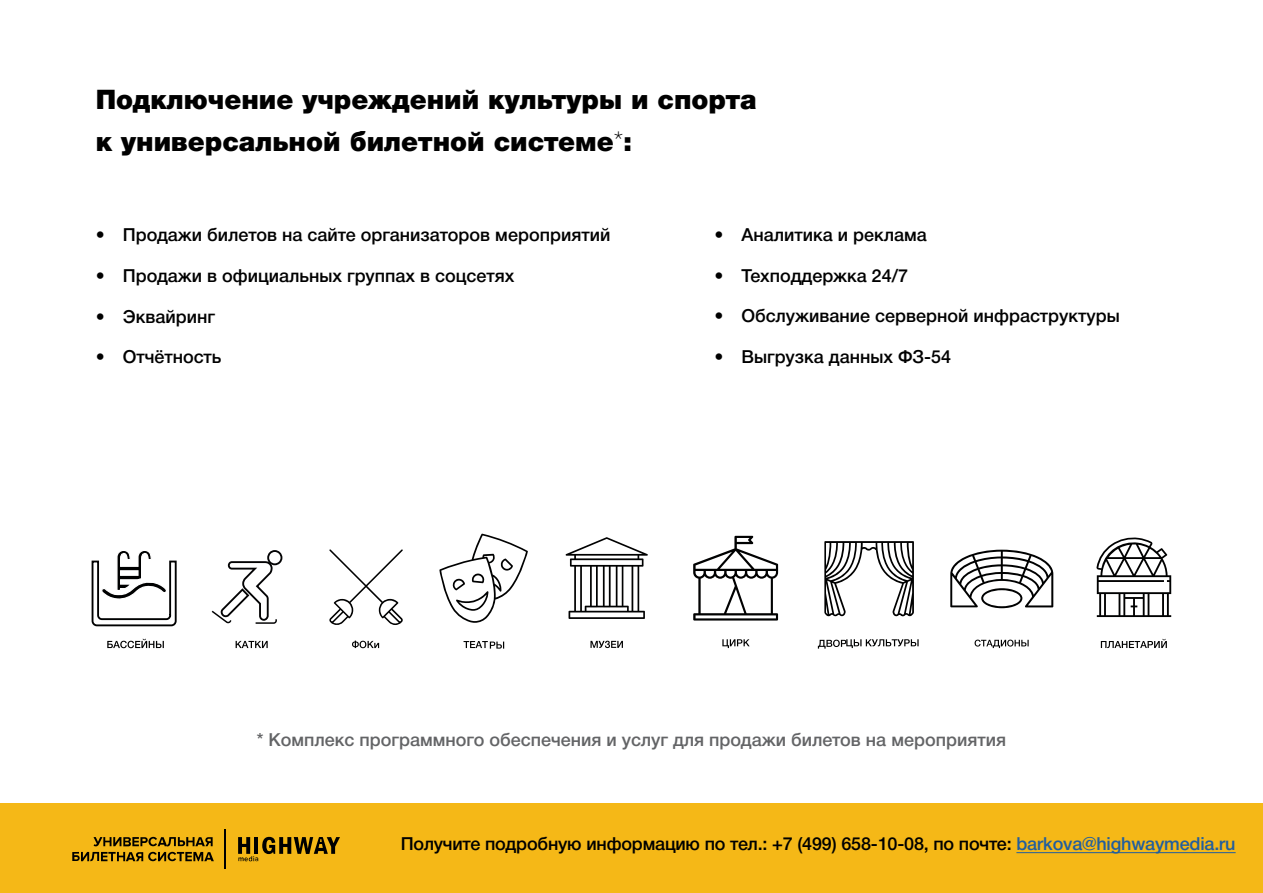
<style>
.page{position:relative;width:1263px;height:893px;background:#fff}
.page>*{position:absolute;margin:0;border:0;box-sizing:border-box;transform-origin:0 0}
.t1{font:900 27px/42px "Helvetica Neue Cyr";color:#000}
.t2{font:500 18px "Helvetica Neue Cyr";color:#000}
.t3{font:500 18px "Helvetica Neue Cyr";color:#636466}
.s1{font-weight:100}
.s2{color:#215e9e}
</style>
<div class="page">
<div style="left:0;top:804px;width:1263px;height:89px;background:#f5b817"></div>
<hr style="left:1016px;top:852px;width:219px;height:1px;background:#215e9e">
<svg style="left:94px;top:837px;width:119px;height:9px"></svg>
<svg style="left:72px;top:852px;width:142px;height:9px"></svg>
<svg style="left:238px;top:837px;width:102px;height:24px"></svg>
<hr style="left:224px;top:829px;width:1px;height:39px;background:#000">
<svg style="left:329px;top:549px;width:74px;height:76px"></svg>
<svg style="left:352px;top:641px;width:27px;height:7px"></svg>
<svg style="left:236px;top:641px;width:32px;height:7px"></svg>
<svg style="left:107px;top:639px;width:57px;height:9px"></svg>
<svg style="left:950px;top:550px;width:103px;height:58px"></svg>
<svg style="left:974px;top:640px;width:55px;height:8px"></svg>
<svg style="left:1101px;top:639px;width:66px;height:9px"></svg>
<svg style="left:1096px;top:537px;width:75px;height:80px"></svg>
<svg style="left:693px;top:536px;width:85px;height:85px"></svg>
<svg style="left:722px;top:639px;width:28px;height:9px"></svg>
<svg style="left:566px;top:537px;width:82px;height:82px"></svg>
<svg style="left:590px;top:641px;width:33px;height:7px"></svg>
<svg style="left:439px;top:534px;width:89px;height:89px"></svg>
<svg style="left:463px;top:641px;width:41px;height:8px"></svg>
<svg style="left:824px;top:541px;width:90px;height:76px"></svg>
<svg style="left:818px;top:639px;width:101px;height:10px"></svg>
<svg style="left:212px;top:550px;width:71px;height:74px"></svg>
<svg style="left:91px;top:551px;width:86px;height:76px"></svg>
<h1 class="t1" style="left:96px;top:78px;width:662px">Подключение учреждений культуры и спорта к универсальной билетной системе<span class="s1">*</span>:</h1>
<p class="t2" style="left:96px;top:225px;width:516px">• Продажи билетов на сайте организаторов мероприятий</p>
<p class="t2" style="left:96px;top:266px;width:420px">• Продажи в официальных группах в соцсетях</p>
<p class="t2" style="left:96px;top:306px;width:121px">• Эквайринг</p>
<p class="t2" style="left:96px;top:347px;width:127px">• Отчётность</p>
<p class="t2" style="left:714px;top:225px;width:214px">• Аналитика и реклама</p>
<p class="t2" style="left:714px;top:266px;width:195px">• Техподдержка 24/7</p>
<p class="t2" style="left:714px;top:306px;width:407px">• Обслуживание серверной инфраструктуры</p>
<p class="t2" style="left:714px;top:347px;width:238px">• Выгрузка данных ФЗ-54</p>
<p class="t3" style="left:257px;top:730px;width:751px">* Комплекс программного обеспечения и услуг для продажи билетов на мероприятия</p>
<p class="t2" style="left:401px;top:833px;width:836px">Получите подробную информацию по тел.: +7 (499) 658-10-08, по почте: <span class="s2">barkova@highwaymedia.ru</span></p>
</div>
